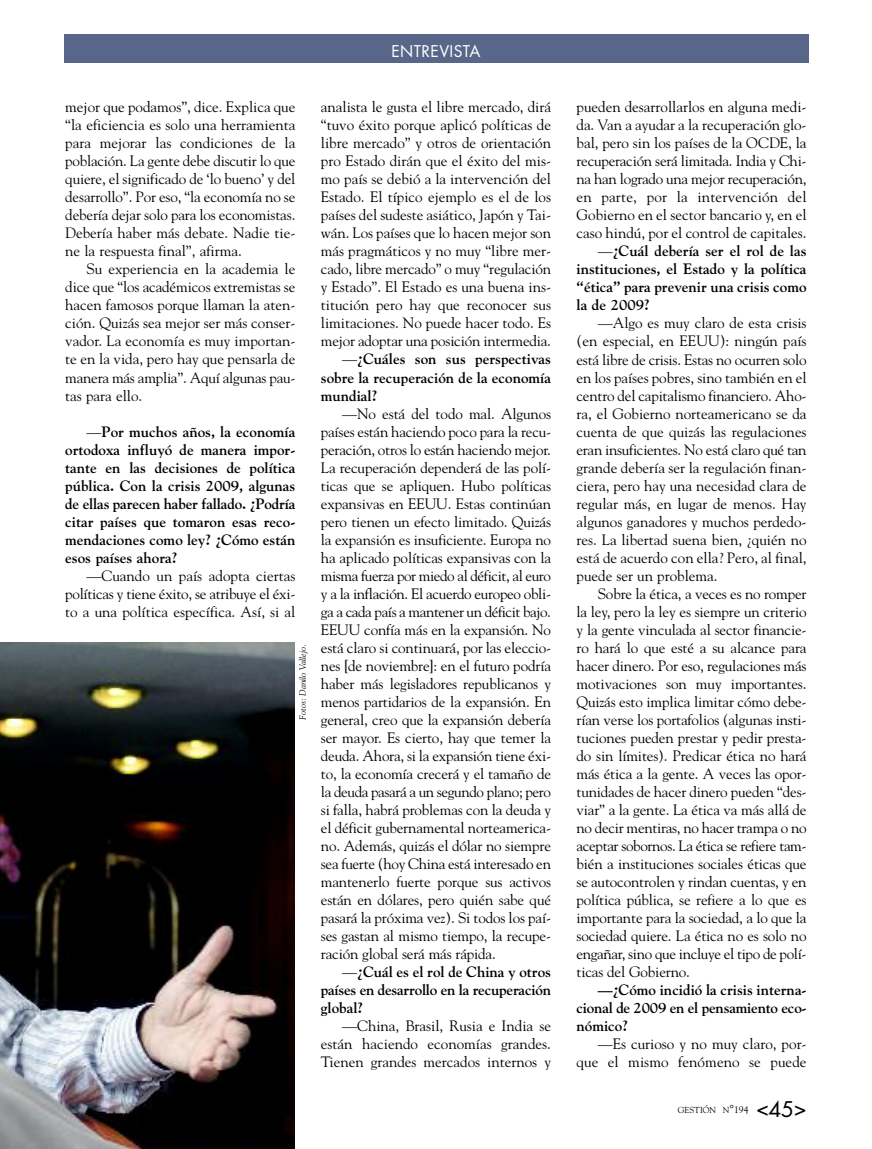
<style>
.page{position:relative;width:872px;height:1149px;background:#fff}
.page>*{position:absolute;margin:0;border:0;box-sizing:border-box;transform-origin:0 0}
.t1{font:15.75px "Futura";letter-spacing:.025em;color:#fff}
.t2{font:15px/18px "Goudy Std";color:#000;text-align:justify}
.t3{font:700 15px/18px "Goudy Std";color:#000;text-align:justify}
.t4{font:15px "Goudy Std";letter-spacing:-.02em;color:#000}
.t5{font:italic 9px "Goudy Std";color:#000}
.t6{font:8.7px "Goudy Std";color:#000}
.s1{font-weight:400}
.s2{font-size:11.55px}
.s3{font-size:9.75px}
.s4{font-family:"Futura";font-size:21px}
</style>
<div class="page">
<div style="left:64px;top:34px;width:744px;height:29px;background:#586689"></div>
<img style="left:0;top:642px;width:295px;height:506px">
<p class="t1" style="left:391px;top:44px;width:90px">ENTREVISTA</p>
<p class="t2" style="left:65px;top:98px;width:232px">mejor que podamos”, dice. Explica que “la eficiencia es solo una herramienta para mejorar las condiciones de la población. La gente debe discutir lo que quiere, el significado de ‘lo bueno’ y del desarrollo”. Por eso, “la economía no se debería dejar solo para los economistas.<br>Debería haber más debate. Nadie tie&shy;ne la respuesta final”, afirma.</p>
<p class="t2" style="left:65px;top:260px;width:232px;text-indent:21px">Su experiencia en la academia le dice que “los académicos extremistas se hacen famosos porque llaman la aten&shy;ción. Quizás sea mejor ser más conser&shy;vador. La economía es muy importan&shy;te en la vida, pero hay que pensarla de manera más amplia”. Aquí algunas pau&shy;tas para ello.</p>
<p class="t3" style="left:65px;top:422px;width:232px;text-indent:21px"><span class="s1">—</span>Por muchos años, la economía ortodoxa influyó de manera impor&shy;tante en las decisiones de política pública. Con la crisis 2009, algunas de ellas parecen haber fallado. ¿Podría citar países que tomaron esas reco&shy;mendaciones como ley? ¿Cómo están esos países ahora?</p>
<p class="t2" style="left:65px;top:566px;width:232px;text-indent:21px">—Cuando un país adopta ciertas políticas y tiene éxito, se atribuye el éxi&shy;to a una política específica. Así, si al</p>
<p class="t5" style="left:297px;top:719px;width:77px;rotate:-90deg">Fotos: Danilo Vallejo.</p>
<p class="t2" style="left:321px;top:98px;width:232px">analista le gusta el libre mercado, dirá</p>
<p class="t2" style="left:321px;top:116px;width:232px">“tuvo éxito porque aplicó políticas de</p>
<p class="t2" style="left:321px;top:134px;width:232px">libre mercado” y otros de orientación</p>
<p class="t2" style="left:321px;top:152px;width:232px">pro Estado dirán que el éxito del mis-</p>
<p class="t2" style="left:321px;top:170px;width:232px">mo país se debió a la intervención del</p>
<p class="t2" style="left:321px;top:188px;width:232px">Estado. El típico ejemplo es el de los</p>
<p class="t2" style="left:321px;top:206px;width:232px">países del sudeste asiático, Japón y Tai-</p>
<p class="t2" style="left:321px;top:224px;width:232px">wán. Los países que lo hacen mejor son</p>
<p class="t2" style="left:321px;top:242px;width:232px">más pragmáticos y no muy “libre mer-</p>
<p class="t2" style="left:321px;top:260px;width:232px">cado, libre mercado” o muy “regulación</p>
<p class="t2" style="left:321px;top:278px;width:232px">y Estado”. El Estado es una buena ins-</p>
<p class="t2" style="left:321px;top:296px;width:232px">titución pero hay que reconocer sus</p>
<p class="t2" style="left:321px;top:314px;width:232px">limitaciones. No puede hacer todo. Es</p>
<p class="t2" style="left:321px;top:332px;width:232px">mejor adoptar una posición intermedia.</p>
<p class="t3" style="left:342px;top:350px;width:210px"><span class="s1">—</span>¿Cuáles son sus perspectivas</p>
<p class="t3" style="left:321px;top:368px;width:232px">sobre la recuperación de la economía</p>
<p class="t3" style="left:321px;top:386px;width:58px">mundial?</p>
<p class="t2" style="left:321px;top:404px;width:232px;text-indent:21px">—No está del todo mal. Algunos países están haciendo poco para la recu&shy;peración, otros lo están haciendo mejor.<br>La recuperación dependerá de las polí&shy;ticas que se apliquen. Hubo políticas expansivas en EEUU. Estas continúan pero tienen un efecto limitado. Quizás la expansión es insuficiente. Europa no ha aplicado políticas expansivas con la misma fuerza por miedo al déficit, al euro y a la inflación. El acuerdo europeo obli&shy;ga a cada país a mantener un déficit bajo.<br>EEUU confía más en la expansión. No está claro si continuará, por las eleccio&shy;nes [de noviembre]: en el futuro podría haber más legisladores republicanos y menos partidarios de la expansión. En general, creo que la expansión debería ser mayor. Es cierto, hay que temer la deuda. Ahora, si la expansión tiene éxi&shy;to, la economía crecerá y el tamaño de la deuda pasará a un segundo plano; pero si falla, habrá problemas con la deuda y el déficit gubernamental norteamerica&shy;no. Además, quizás el dólar no siempre sea fuerte (hoy China está interesado en mantenerlo fuerte porque sus activos están en dólares, pero quién sabe qué pasará la próxima vez). Si todos los paí&shy;ses gastan al mismo tiempo, la recupe&shy;ración global será más rápida.</p>
<p class="t3" style="left:321px;top:962px;width:232px;text-indent:21px"><span class="s1">—</span>¿Cuál es el rol de China y otros países en desarrollo en la recuperación global?</p>
<p class="t2" style="left:321px;top:1016px;width:232px;text-indent:21px">—China, Brasil, Rusia e India se están haciendo economías grandes.<br>Tienen grandes mercados internos y</p>
<p class="t2" style="left:576px;top:98px;width:232px">pueden desarrollarlos en alguna medi-</p>
<p class="t2" style="left:576px;top:116px;width:232px">da. Van a ayudar a la recuperación glo-</p>
<p class="t2" style="left:576px;top:134px;width:232px">bal, pero sin los países de la OCDE, la</p>
<p class="t2" style="left:576px;top:152px;width:232px">recuperación será limitada. India y Chi-</p>
<p class="t4" style="left:576px;top:170px;width:232px">na han logrado una mejor recuperación,</p>
<p class="t2" style="left:576px;top:188px;width:232px">en parte, por la intervención del</p>
<p class="t2" style="left:576px;top:206px;width:232px">Gobierno en el sector bancario y, en el</p>
<p class="t2" style="left:576px;top:224px;width:232px">caso hindú, por el control de capitales.</p>
<p class="t3" style="left:598px;top:242px;width:210px"><span class="s1">—</span>¿Cuál debería ser el rol de las</p>
<p class="t3" style="left:576px;top:260px;width:232px">instituciones, el Estado y la política</p>
<p class="t3" style="left:576px;top:278px;width:232px">“ética” para prevenir una crisis como</p>
<p class="t3" style="left:576px;top:296px;width:75px">la de 2009?</p>
<p class="t2" style="left:576px;top:314px;width:232px;text-indent:21px">—Algo es muy claro de esta crisis (en especial, en EEUU): ningún país está libre de crisis. Estas no ocurren solo en los países pobres, sino también en el centro del capitalismo financiero. Aho&shy;ra, el Gobierno norteamericano se da cuenta de que quizás las regulaciones eran insuficientes. No está claro qué tan grande debería ser la regulación finan&shy;ciera, pero hay una necesidad clara de regular más, en lugar de menos. Hay algunos ganadores y muchos perdedo&shy;res. La libertad suena bien, ¿quién no está de acuerdo con ella? Pero, al final, puede ser un problema.</p>
<p class="t2" style="left:576px;top:584px;width:232px;text-indent:21px">Sobre la ética, a veces es no romper la ley, pero la ley es siempre un criterio y la gente vinculada al sector financie&shy;ro hará lo que esté a su alcance para hacer dinero. Por eso, regulaciones más motivaciones son muy importantes.<br>Quizás esto implica limitar cómo debe&shy;rían verse los portafolios (algunas insti&shy;tuciones pueden prestar y pedir presta&shy;do sin límites). Predicar ética no hará más ética a la gente. A veces las opor&shy;tunidades de hacer dinero pueden “des&shy;viar” a la gente. La ética va más allá de no decir mentiras, no hacer trampa o no aceptar sobornos. La ética se refiere tam&shy;bién a instituciones sociales éticas que se autocontrolen y rindan cuentas, y en política pública, se refiere a lo que es importante para la sociedad, a lo que la sociedad quiere. La ética no es solo no engañar, sino que incluye el tipo de polí&shy;ticas del Gobierno.</p>
<p class="t3" style="left:576px;top:980px;width:232px;text-indent:21px">—¿Cómo incidió la crisis interna&shy;cional de 2009 en el pensamiento eco&shy;nómico?</p>
<p class="t2" style="left:576px;top:1034px;width:232px;text-align:right">—Es curioso y no muy claro, por&shy;que el mismo fenómeno se puede</p>
<p class="t6" style="left:678px;top:1104px;width:130px">GESTIÓN N<span class="s2">°</span><span class="s3">194</span> <span class="s4">&lt;45&gt;</span></p>
</div>
